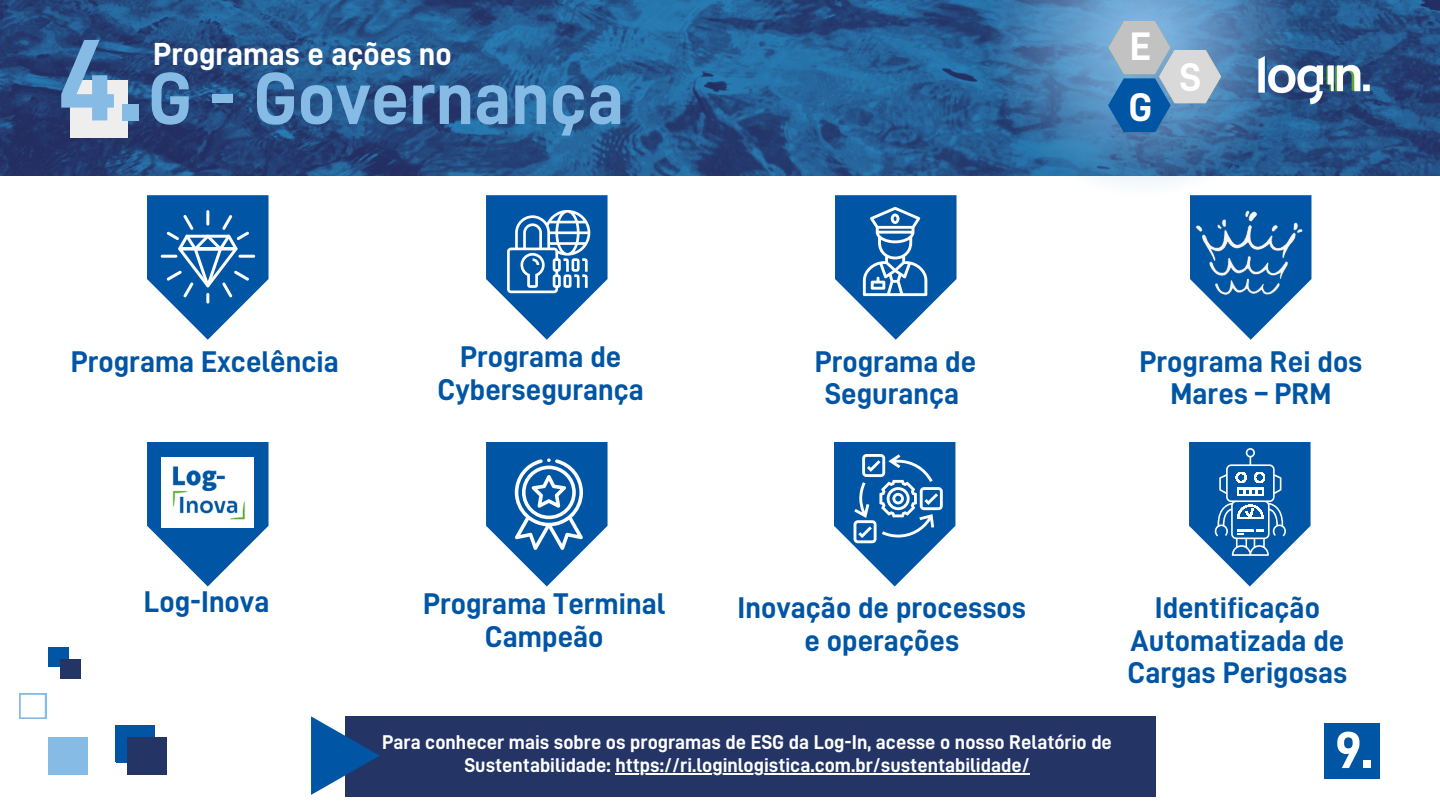
<style>
.page{position:relative;width:1440px;height:810px;background:#fff}
.page>*{position:absolute;margin:0;border:0;box-sizing:border-box;transform-origin:0 0}
.t1{font:116.7px "D DIN Bold";color:#86bbe6}
.t2{font:74px "D DIN Bold";color:#86bbe6}
.t3{font:52px "D DIN Bold";color:#fff}
.t4{font:40px "D DIN Bold";color:#fff}
.t5{font:32px "D DIN Bold";color:#fff}
.t6{font:30px/32.6px "D DIN Bold";color:#0056a4;text-align:center}
.t7{font:20px/23.2px "D DIN Bold";color:#fff;text-align:center}
</style>
<div class="page">
<svg style="left:147px;top:442px;width:122px;height:145px"></svg>
<svg style="left:1215px;top:210px;width:96px;height:130px"></svg>
<svg style="left:835px;top:195px;width:122px;height:145px"></svg>
<svg style="left:486px;top:195px;width:122px;height:145px"></svg>
<svg style="left:834px;top:442px;width:121px;height:145px"></svg>
<img style="left:162px;top:457px;width:92px;height:70px">
<img style="left:0;top:0;width:1440px;height:175px">
<svg style="left:970px;top:0;width:345px;height:210px"></svg>
<div style="left:116px;top:725px;width:39px;height:37px;background:#0056a4"></div>
<div style="left:48px;top:648px;width:21px;height:19px;background:#0056a4"></div>
<div style="left:49px;top:737px;width:39px;height:37px;background:#86bbe6"></div>
<div style="left:128px;top:737px;width:39px;height:37px;background:#233465"></div>
<svg style="left:19px;top:693px;width:27px;height:26px"></svg>
<div style="left:60px;top:660px;width:21px;height:19px;background:#233465"></div>
<svg style="left:486px;top:442px;width:122px;height:145px"></svg>
<svg style="left:147px;top:195px;width:122px;height:145px"></svg>
<img style="left:1187px;top:206px;width:121px;height:98px">
<svg style="left:1189px;top:442px;width:122px;height:145px"></svg>
<img style="left:1227px;top:20px;width:174px;height:122px">
<svg style="left:1108px;top:21px;width:113px;height:111px;background:#789ec0"></svg>
<div style="left:345px;top:716px;width:811px;height:81px;background:#233465"></div>
<svg style="left:311px;top:716px;width:69px;height:79px"></svg>
<hr style="left:615px;top:774px;width:415px;height:1px;background:#fff">
<div style="left:1324px;top:724px;width:55px;height:55px;background:#0056a4"></div>
<div style="left:71px;top:80px;width:57px;height:58px;background:#eee"></div>
<p class="t1" style="left:57px;top:23px;width:87px">4.</p>
<p class="t5" style="left:153px;top:38px;width:300px">Programas e ações no</p>
<p class="t2" style="left:148px;top:63px;width:478px">G - Governança</p>
<p class="t4" style="left:1130px;top:27px;width:23px">E</p>
<p class="t4" style="left:1129px;top:88px;width:25px">G</p>
<p class="t4" style="left:1179px;top:58px;width:23px">S</p>
<p class="t6" style="left:71px;top:346px;width:270px">Programa Excelência</p>
<p class="t6" style="left:144px;top:585px;width:127px">Log-Inova</p>
<p class="t6" style="left:437px;top:341px;width:208px">Programa de<br>Cybersegurança</p>
<p class="t6" style="left:423px;top:588px;width:244px">Programa Terminal<br>Campeão</p>
<p class="t6" style="left:815px;top:346px;width:163px">Programa de<br>Segurança</p>
<p class="t6" style="left:1140px;top:346px;width:225px">Programa Rei dos<br>Mares – PRM</p>
<p class="t6" style="left:738px;top:592px;width:290px">Inovação de processos e operações</p>
<p class="t6" style="left:1127px;top:592px;width:222px">Identificação<br>Automatizada de<br>Cargas Perigosas</p>
<p class="t7" style="left:382px;top:731px;width:731px">Para conhecer mais sobre os programas de ESG da Log-In, acesse o nosso Relatório de<br>Sustentabilidade: https://ri.loginlogistica.com.br/sustentabilidade/</p>
<p class="t3" style="left:1335px;top:725px;width:40px">9.</p>
</div>
